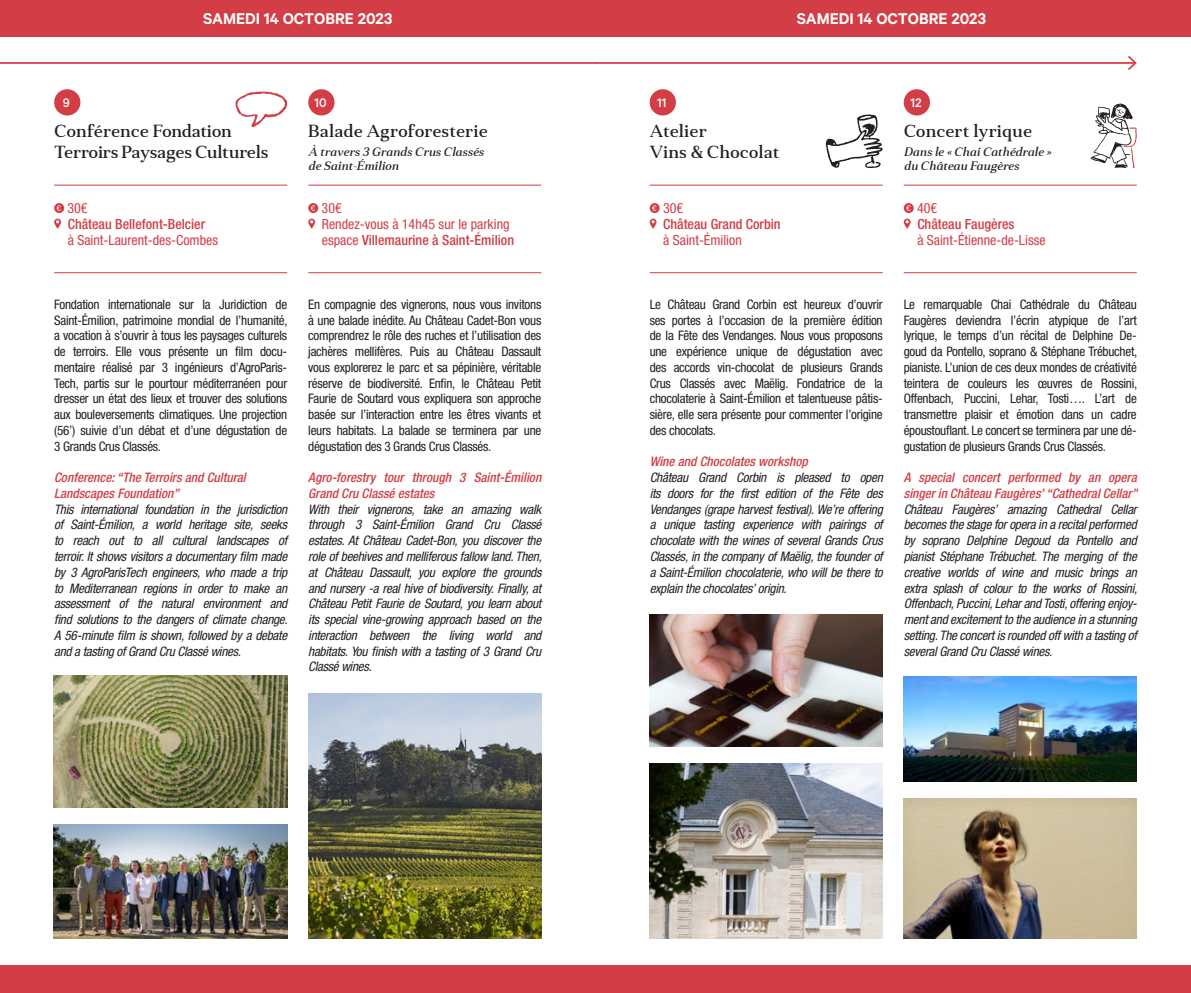
<style>
.page{position:relative;width:1191px;height:993px;background:#fff}
.page>*{position:absolute;margin:0;border:0;box-sizing:border-box;transform-origin:0 0}
.t1{font:500 17.5px/21px "Anglecia Pro Text";letter-spacing:-.015em;color:#231f20}
.t2{font:600 17.5px "Calibre";color:#fff}
.t3{font:condensed 14px/15.8px "Helvetica Neue LT Std";color:#d33d45}
.t4{font:500 condensed 14px/15.8px "Helvetica Neue LT Std";color:#d33d45}
.t5{font:500 14px "Calibre";color:#fff}
.t6{font:italic condensed 13.12px/15.8px "Helvetica Neue LT Std";letter-spacing:-.02em;color:#231f20}
.t7{font:condensed 13.12px/15.8px "Helvetica Neue LT Std";letter-spacing:-.02em;color:#231f20;text-align:justify}
.t8{font:italic 500 12.25px/14px "Anglecia Pro Text";color:#231f20}
.s1{font-weight:500}
.s2{font-weight:400}
.s3{font-weight:500;color:#d33d45}
</style>
<div class="page">
<svg style="left:235px;top:91px;width:52px;height:36px"></svg>
<img style="left:308px;top:693px;width:233px;height:245px">
<img style="left:54px;top:675px;width:233px;height:132px">
<img style="left:54px;top:824px;width:233px;height:114px">
<div style="left:0;top:0;width:595px;height:37px;background:#d33d45"></div>
<div style="left:0;top:965px;width:595px;height:27px;background:#d33d45"></div>
<svg style="left:54px;top:203px;width:10px;height:26px"></svg>
<svg style="left:308px;top:203px;width:10px;height:26px"></svg>
<hr style="left:54px;top:185px;width:233px;height:1px;background:#d33d45">
<hr style="left:308px;top:185px;width:233px;height:1px;background:#d33d45">
<hr style="left:54px;top:272px;width:233px;height:1px;background:#d33d45">
<hr style="left:308px;top:272px;width:233px;height:1px;background:#d33d45">
<hr style="left:0;top:62px;width:595px;height:2px;background:#d33d45">
<div style="left:54px;top:89px;width:26px;height:26px;background:#d33d45;border-radius:50%"></div>
<div style="left:308px;top:89px;width:26px;height:26px;background:#d33d45;border-radius:50%"></div>
<svg style="left:825px;top:114px;width:57px;height:54px"></svg>
<svg style="left:1090px;top:103px;width:47px;height:65px"></svg>
<img style="left:649px;top:614px;width:233px;height:131px">
<img style="left:649px;top:763px;width:233px;height:175px">
<img style="left:903px;top:798px;width:233px;height:140px">
<img style="left:903px;top:676px;width:233px;height:104px">
<div style="left:595px;top:0;width:596px;height:37px;background:#d33d45"></div>
<div style="left:595px;top:965px;width:596px;height:27px;background:#d33d45"></div>
<svg style="left:649px;top:203px;width:10px;height:26px"></svg>
<svg style="left:903px;top:203px;width:10px;height:26px"></svg>
<hr style="left:649px;top:185px;width:233px;height:1px;background:#d33d45">
<hr style="left:903px;top:185px;width:233px;height:1px;background:#d33d45">
<hr style="left:649px;top:272px;width:233px;height:1px;background:#d33d45">
<hr style="left:903px;top:272px;width:233px;height:1px;background:#d33d45">
<hr style="left:595px;top:62px;width:540px;height:2px;background:#d33d45">
<svg style="left:1126px;top:56px;width:11px;height:14px"></svg>
<div style="left:649px;top:89px;width:27px;height:26px;background:#d33d45;border-radius:50%"></div>
<div style="left:903px;top:89px;width:27px;height:26px;background:#d33d45;border-radius:50%"></div>
<p class="t2" style="left:203px;top:8px;width:191px">SAMEDI 14 OCTOBRE 2023</p>
<p class="t2" style="left:796px;top:8px;width:191px">SAMEDI 14 OCTOBRE 2023</p>
<p class="t5" style="left:63px;top:94px;width:9px">9</p>
<p class="t5" style="left:314px;top:94px;width:14px">10</p>
<p class="t5" style="left:657px;top:94px;width:11px">11</p>
<p class="t5" style="left:910px;top:94px;width:13px">12</p>
<p class="t1" style="left:54px;top:120px;width:216px">Conférence Fondation<br>Terroirs Paysages Culturels</p>
<p class="t1" style="left:308px;top:120px;width:181px">Balade Agroforesterie</p>
<p class="t8" style="left:308px;top:145px;width:177px">À travers 3 Grands Crus Classés de Saint-Émilion</p>
<p class="t1" style="left:649px;top:120px;width:131px">Atelier<br>Vins &amp; Chocolat</p>
<p class="t1" style="left:903px;top:120px;width:130px">Concert lyrique</p>
<p class="t8" style="left:903px;top:145px;width:149px">Dans le « Chai Cathédrale » du Château Faugères</p>
<p class="t3" style="left:68px;top:200px;width:152px">30€<br><span class="s1">Château Bellefont-Belcier<br></span>à Saint-Laurent-des-Combes</p>
<p class="t3" style="left:321px;top:200px;width:194px">30€<br>Rendez-vous à 14h45 sur le parking espace <span class="s1">Villemaurine à Saint-Émilion</span></p>
<p class="t4" style="left:663px;top:200px;width:119px"><span class="s2">30€<br></span>Château Grand Corbin <span class="s2">à Saint-Émilion</span></p>
<p class="t3" style="left:917px;top:200px;width:130px">40€<br><span class="s1">Château Faugères<br></span>à Saint-Étienne-de-Lisse</p>
<p class="t7" style="left:54px;top:296px;width:235px">Fondation internationale sur la Juridiction de Saint-Émilion, patrimoine mondial de l’humanité, a vocation à s’ouvrir à tous les paysages culturels de terroirs. Elle vous présente un film docu&shy;mentaire réalisé par 3 ingénieurs d’AgroParis-Tech, partis sur le pourtour méditerranéen pour dresser un état des lieux et trouver des solutions aux bouleversements climatiques. Une projection (56’) suivie d’un débat et d’une dégustation de 3 Grands Crus Classés.</p>
<p class="t6" style="left:54px;top:470px;width:235px"><span class="s3">Conference: “The Terroirs and Cultural Landscapes Foundation”<br></span>This international foundation in the jurisdiction of Saint-Émilion, a world heritage site, seeks to reach out to all cultural landscapes of terroir. It shows visitors a documentary film made by 3 AgroParisTech engineers, who made a trip to Mediterranean regions in order to make an assessment of the natural environment and find solutions to the dangers of climate change.<br>A 56-minute film is shown, followed by a debate and a tasting of Grand Cru Classé wines.</p>
<p class="t7" style="left:308px;top:296px;width:235px">En compagnie des vignerons, nous vous invitons à une balade inédite. Au Château Cadet-Bon vous comprendrez le rôle des ruches et l’utilisation des jachères mellifères. Puis au Château Dassault vous explorerez le parc et sa pépinière, véritable réserve de biodiversité. Enfin, le Château Petit Faurie de Soutard vous expliquera son approche basée sur l’interaction entre les êtres vivants et leurs habitats. La balade se terminera par une dégustation des 3 Grands Crus Classés.</p>
<p class="t6" style="left:308px;top:470px;width:235px"><span class="s3">Agro-forestry tour through 3 Saint-Émilion Grand Cru Classé estates<br></span>With their vignerons, take an amazing walk through 3 Saint-Émilion Grand Cru Classé estates. At Château Cadet-Bon, you discover the role of beehives and melliferous fallow land. Then, at Château Dassault, you explore the grounds and nursery -a real hive of biodiversity. Finally, at Château Petit Faurie de Soutard, you learn about its special vine-growing approach based on the interaction between the living world and habitats. You finish with a tasting of 3 Grand Cru Classé wines.</p>
<p class="t7" style="left:649px;top:296px;width:235px">Le Château Grand Corbin est heureux d’ouvrir ses portes à l’occasion de la première édition de la Fête des Vendanges. Nous vous proposons une expérience unique de dégustation avec des accords vin-chocolat de plusieurs Grands Crus Classés avec Maëlig. Fondatrice de la chocolaterie à Saint-Émilion et talentueuse pâtis&shy;sière, elle sera présente pour commenter l’origine des chocolats.</p>
<p class="t6" style="left:649px;top:454px;width:235px"><span class="s3">Wine and Chocolates workshop<br></span>Château Grand Corbin is pleased to open its doors for the first edition of the Fête des Vendanges (grape harvest festival). We’re offering a unique tasting experience with pairings of chocolate with the wines of several Grands Crus Classés, in the company of Maëlig, the founder of a Saint-Émilion chocolaterie, who will be there to explain the chocolates’ origin.</p>
<p class="t7" style="left:903px;top:296px;width:235px">Le remarquable Chai Cathédrale du Château Faugères deviendra l’écrin atypique de l’art lyrique, le temps d’un récital de Delphine De&shy;goud da Pontello, soprano &amp; Stéphane Trébuchet, pianiste. L’union de ces deux mondes de créativité teintera de couleurs les œuvres de Rossini, Offenbach, Puccini, Lehar, Tosti…. L’art de transmettre plaisir et émotion dans un cadre époustouflant. Le concert se terminera par une dé&shy;gustation de plusieurs Grands Crus Classés.</p>
<p class="t6" style="left:903px;top:470px;width:235px;text-align:justify"><span class="s3">A special concert performed by an opera singer in Château Faugères’ “Cathedral Cellar” </span>Château Faugères’ amazing Cathedral Cellar becomes the stage for opera in a recital performed by soprano Delphine Degoud da Pontello and pianist Stéphane Trébuchet. The merging of the creative worlds of wine and music brings an extra splash of colour to the works of Rossini, Offenbach, Puccini, Lehar and Tosti, offering enjoy&shy;ment and excitement to the audience in a stunning setting. The concert is rounded off with a tasting of several Grand Cru Classé wines.</p>
</div>
